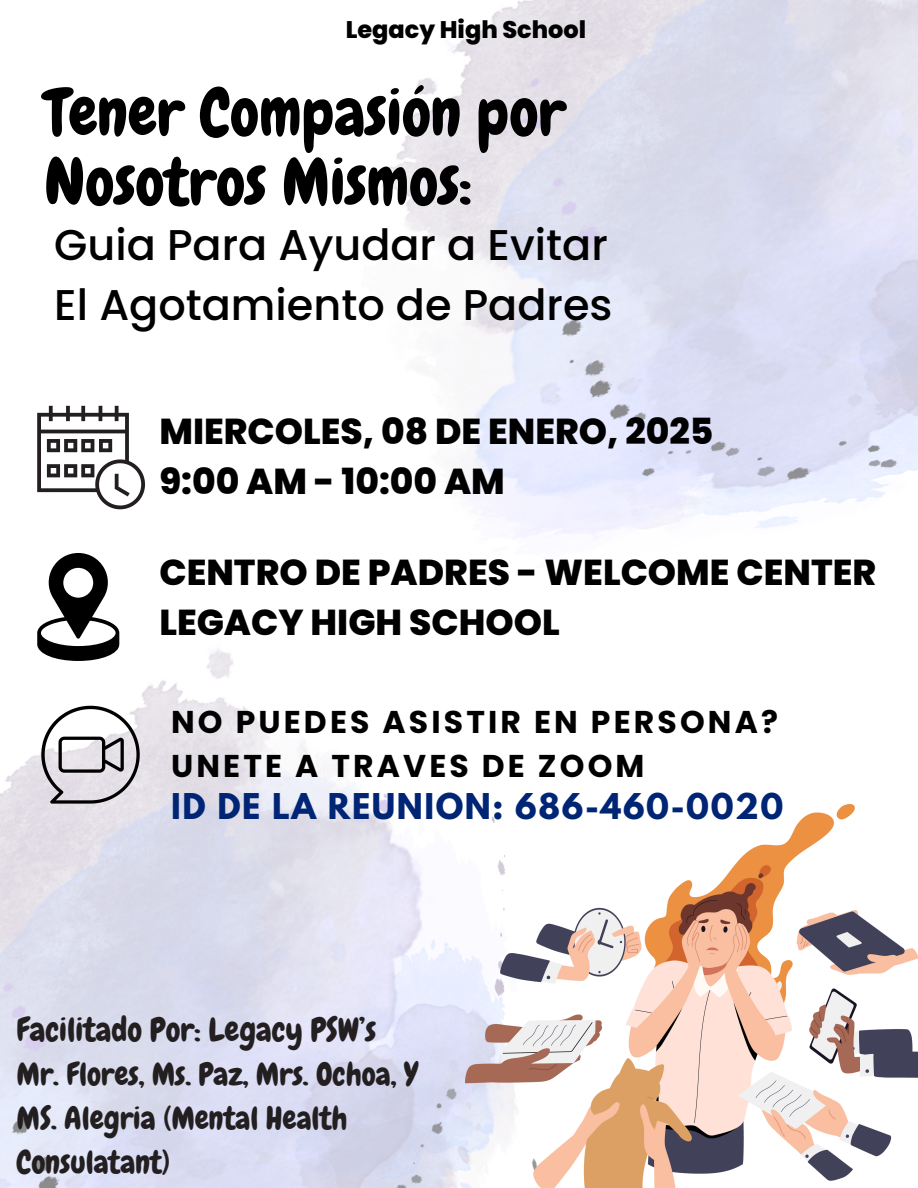
<style>
.page{position:relative;width:918px;height:1188px;background:#fff}
.page>*{position:absolute;margin:0;border:0;box-sizing:border-box;transform-origin:0 0}
.t1{font:64.95px/69.4px "Chewy";color:#000}
.t2{font:500 43.05px/59.6px "Poppins";color:#000}
.t3{font:800 36px/49.5px "Poppins";color:#000}
.t4{font:33px "Chewy";color:#231f20}
.t5{font:31.5px/43.8px "Chewy";color:#231f20}
.t6{font:700 31.5px/43.8px "Poppins";letter-spacing:.1em;color:#000}
.t7{font:700 31.5px "League Spartan";letter-spacing:.05em;color:#002575}
.t8{font:800 24px "Poppins";color:#000}
</style>
<div class="page">
<img style="left:382px;top:0;width:536px;height:538px">
<img style="left:0;top:640px;width:466px;height:548px">
<img style="left:466px;top:804px;width:452px;height:384px">
<svg style="left:37px;top:406px;width:108px;height:103px"></svg>
<svg style="left:37px;top:553px;width:82px;height:108px"></svg>
<svg style="left:41px;top:706px;width:99px;height:98px"></svg>
<h3 class="t8" style="left:346px;top:13px;width:242px">Legacy High School</h3>
<p class="t1" style="left:44px;top:78px;width:523px">Tener Compasión por<br>Nosotros Mismos:</p>
<p class="t2" style="left:54px;top:215px;width:560px">Guia Para Ayudar a Evitar<br>El Agotamiento de Padres</p>
<h1 class="t3" style="left:159px;top:407px;width:556px">MIERCOLES, 08 DE ENERO, 2025<br>9:00 AM - 10:00 AM</h1>
<h2 class="t3" style="left:159px;top:548px;width:718px">CENTRO DE PADRES - WELCOME CENTER<br>LEGACY HIGH SCHOOL</h2>
<h3 class="t6" style="left:171px;top:701px;width:608px">NO PUEDES ASISTIR EN PERSONA?<br>UNETE A TRAVES DE ZOOM</h3>
<p class="t7" style="left:171px;top:791px;width:614px">ID DE LA REUNION: 686-460-0020</p>
<p class="t4" style="left:17px;top:1009px;width:361px">Facilitado Por: Legacy PSW’s</p>
<p class="t5" style="left:17px;top:1052px;width:402px">Mr. Flores, Ms. Paz, Mrs. Ochoa, Y<br>MS. Alegria (Mental Health<br>Consulatant)</p>
</div>
